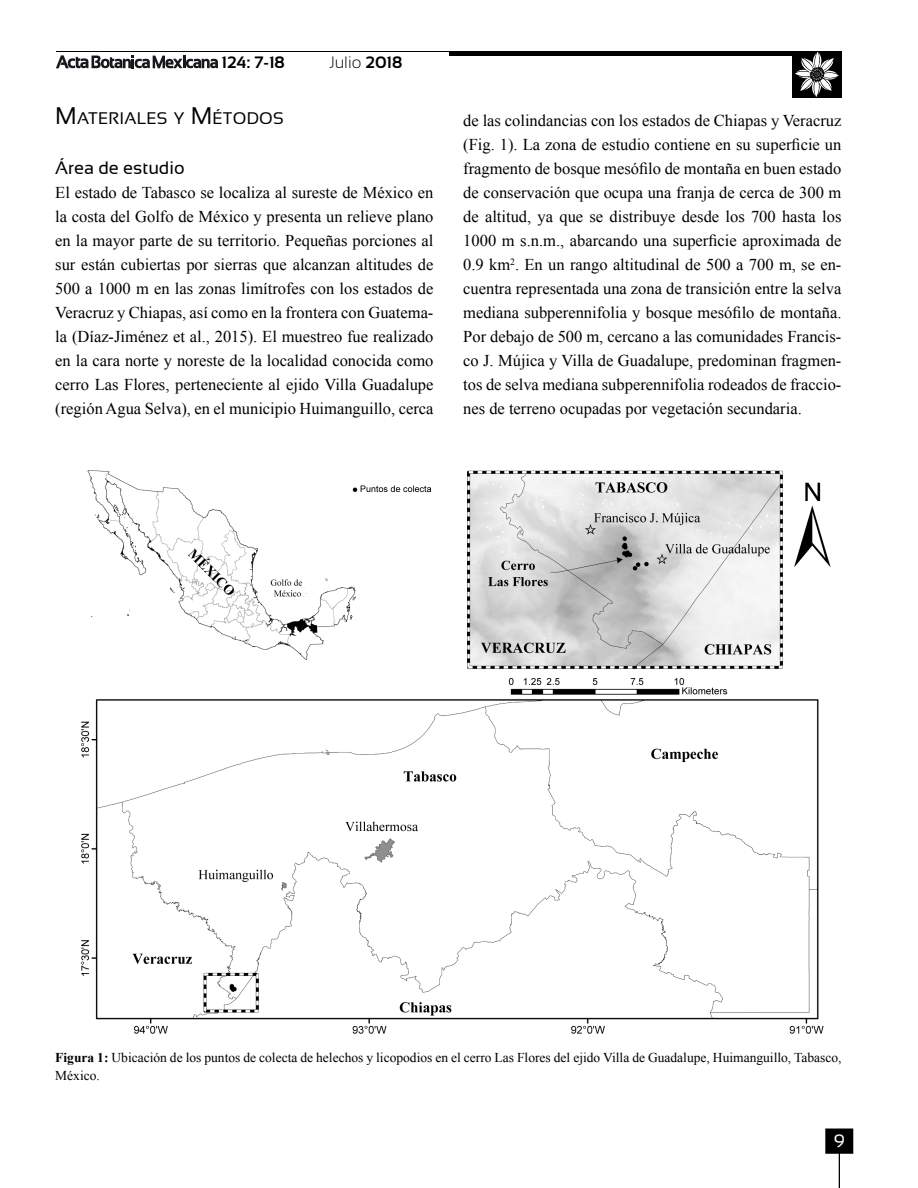
<style>
.page{position:relative;width:918px;height:1188px;background:#fff}
.page>*{position:absolute;margin:0;border:0;box-sizing:border-box;transform-origin:0 0}
.segundolvl{font:18px "Sansation";color:#000}
.t1{font:18px "Sansation";color:#fff}
.subtitulo{font:16.8px "Sansation";letter-spacing:.015em;color:#000}
.sinsangria{font:16.5px/24px "Times New Roman";color:#000;text-align:justify}
.t2{font:300 16.5px "Sansation";color:#000}
.t3{font:700 16.5px "Sansation";color:#000}
.piefigura{font:13.5px/18px "Times New Roman";color:#000}
.s1{font-weight:700}
.s2{font-size:24px}
</style>
<div class="page">
<hr style="left:449px;top:51px;width:392px;height:4px;background:#000">
<hr style="left:56px;top:51px;width:785px;height:1px;background:#000">
<div style="left:792px;top:51px;width:49px;height:47px;background:#000"></div>
<svg style="left:795px;top:52px;width:44px;height:45px"></svg>
<svg style="left:825px;top:1129px;width:28px;height:59px"></svg>
<svg style="left:56px;top:55px;width:162px;height:13px"></svg>
<img style="left:81px;top:470px;width:750px;height:564px">
<p class="t3" style="left:222px;top:53px;width:65px">124: 7-18</p>
<p class="t2" style="left:330px;top:53px;width:74px">Julio <span class="s1">2018</span></p>
<p class="subtitulo" style="left:55px;top:109px;width:230px"><span class="s2">M</span>ATERIALES Y <span class="s2">M</span> ÉTODOS</p>
<p class="segundolvl" style="left:55px;top:158px;width:131px">Área de estudio</p>
<p class="sinsangria" style="left:55px;top:180px;width:380px">El estado de Tabasco se localiza al sureste de México en la costa del Golfo de México y presenta un relieve plano en la mayor parte de su territorio. Pequeñas porciones al sur están cubiertas por sierras que alcanzan altitudes de 500 a 1000 m en las zonas limítrofes con los estados de Veracruz y Chiapas, así como en la frontera con Guatema&shy;la (Díaz-Jiménez et al., 2015). El muestreo fue realizado en la cara norte y noreste de la localidad conocida como cerro Las Flores, perteneciente al ejido Villa Guadalupe (región Agua Selva), en el municipio Huimanguillo, cerca</p>
<p class="sinsangria" style="left:463px;top:108px;width:380px">de las colindancias con los estados de Chiapas y Veracruz (Fig. 1). La zona de estudio contiene en su superficie un fragmento de bosque mesófilo de montaña en buen estado de conservación que ocupa una franja de cerca de 300 m de altitud, ya que se distribuye desde los 700 hasta los 1000 m s.n.m., abarcando una superficie aproximada de 0.9 km<sup>2</sup>. En un rango altitudinal de 500 a 700 m, se en&shy;cuentra representada una zona de transición entre la selva mediana subperennifolia y bosque mesófilo de montaña.<br>Por debajo de 500 m, cercano a las comunidades Francis&shy;co J. Mújica y Villa de Guadalupe, predominan fragmen&shy;tos de selva mediana subperennifolia rodeados de fraccio&shy;nes de terreno ocupadas por vegetación secundaria.</p>
<p class="piefigura" style="left:55px;top:1048px;width:788px"><span class="s1">Figura 1:</span> Ubicación de los puntos de colecta de helechos y licopodios en el cerro Las Flores del ejido Villa de Guadalupe, Huimanguillo, Tabasco,<br>México.</p>
<p class="t1" style="left:834px;top:1130px;width:13px">9</p>
</div>
